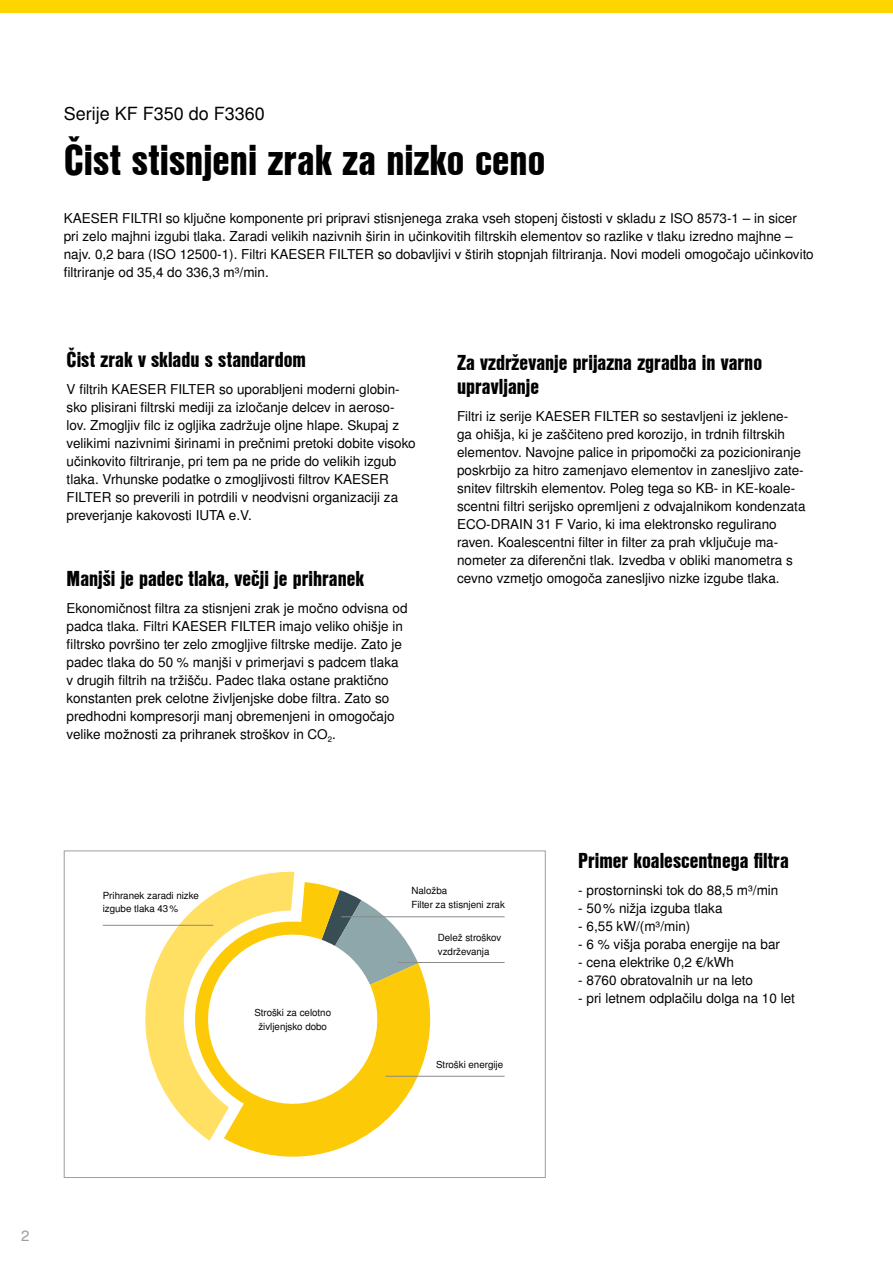
<style>
.page{position:relative;width:893px;height:1263px;background:#fff}
.page>*{position:absolute;margin:0;border:0;box-sizing:border-box;transform-origin:0 0}
.t1{font:42px "Nimbus San L Bla Con";color:#000}
.t2{font:21px/24px "Nimbus San L Bla Con";color:#000}
.t3{font:18px "Nimbus San L";color:#000}
.t4{font:15px "Nimbus San L";color:#9c9d9d}
.t5{font:13.5px/18px "Nimbus San L";color:#000}
.t6{font:9.75px/13.5px "Nimbus San L";color:#000}
</style>
<div class="page">
<div style="left:0;top:0;width:893px;height:13px;background:#ffd500"></div>
<svg style="left:229px;top:882px;width:220px;height:275px"></svg>
<svg style="left:144px;top:871px;width:150px;height:270px"></svg>
<hr style="left:341px;top:916px;width:164px;height:1px;background:#898b8b">
<hr style="left:103px;top:925px;width:110px;height:1px;background:#898b8b">
<hr style="left:398px;top:962px;width:107px;height:1px;background:#898b8b">
<hr style="left:386px;top:1076px;width:119px;height:1px;background:#898b8b">
<div style="left:64px;top:850px;width:482px;height:328px;border:1px solid #9c9d9d"></div>
<h3 class="t3" style="left:64px;top:103px;width:203px">Serije KF F350 do F3360</h3>
<h1 class="t1" style="left:64px;top:129px;width:483px">Čist stisnjeni zrak za nizko ceno</h1>
<p class="t5" style="left:64px;top:210px;width:751px">KAESER FILTRI so ključne komponente pri pripravi stisnjenega zraka vseh stopenj čistosti v skladu z ISO 8573-1 – in sicer pri zelo majhni izgubi tlaka. Zaradi velikih nazivnih širin in učinkovitih filtrskih elementov so razlike v tlaku izredno majhne – najv. 0,2 bara (ISO 12500-1). Filtri KAESER FILTER so dobavljivi v štirih stopnjah filtriranja. Novi modeli omogočajo učinkovito filtriranje od 35,4 do 336,3 m³/min.</p>
<h2 class="t2" style="left:67px;top:347px;width:241px">Čist zrak v skladu s standardom</h2>
<p class="t5" style="left:67px;top:381px;width:351px">V filtrih KAESER FILTER so uporabljeni moderni globin&shy;sko plisirani filtrski mediji za izločanje delcev in aeroso&shy;lov. Zmogljiv filc iz ogljika zadržuje oljne hlape. Skupaj z velikimi nazivnimi širinami in prečnimi pretoki dobite visoko učinkovito filtriranje, pri tem pa ne pride do velikih izgub tlaka. Vrhunske podatke o zmogljivosti filtrov KAESER FILTER so preverili in potrdili v neodvisni organizaciji za preverjanje kakovosti IUTA e.V.</p>
<h2 class="t2" style="left:67px;top:566px;width:299px">Manjši je padec tlaka, večji je prihranek</h2>
<p class="t5" style="left:67px;top:600px;width:342px">Ekonomičnost filtra za stisnjeni zrak je močno odvisna od padca tlaka. Filtri KAESER FILTER imajo veliko ohišje in filtrsko površino ter zelo zmogljive filtrske medije. Zato je padec tlaka do 50 % manjši v primerjavi s padcem tlaka v drugih filtrih na tržišču. Padec tlaka ostane praktično konstanten prek celotne življenjske dobe filtra. Zato so predhodni kompresorji manj obremenjeni in omogočajo velike možnosti za prihranek stroškov in CO<sub>2</sub>.</p>
<h2 class="t2" style="left:457px;top:350px;width:307px">Za vzdrževanje prijazna zgradba in varno upravljanje</h2>
<p class="t5" style="left:457px;top:408px;width:350px">Filtri iz serije KAESER FILTER so sestavljeni iz jeklene&shy;ga ohišja, ki je zaščiteno pred korozijo, in trdnih filtrskih elementov. Navojne palice in pripomočki za pozicioniranje poskrbijo za hitro zamenjavo elementov in zanesljivo zate&shy;snitev filtrskih elementov. Poleg tega so KB- in KE-koale&shy;scentni filtri serijsko opremljeni z odvajalnikom kondenzata ECO-DRAIN 31 F Vario, ki ima elektronsko regulirano raven. Koalescentni filter in filter za prah vključuje ma&shy;nometer za diferenčni tlak. Izvedba v obliki manometra s cevno vzmetjo omogoča zanesljivo nizke izgube tlaka.</p>
<p class="t6" style="left:103px;top:888px;width:98px">Prihranek zaradi nizke izgube tlaka 43 %</p>
<p class="t6" style="left:411px;top:884px;width:95px">Naložba<br>Filter za stisnjeni zrak</p>
<p class="t6" style="left:438px;top:931px;width:65px">Delež stroškov vzdrževanja</p>
<p class="t6" style="left:254px;top:1006px;width:78px;text-align:center">Stroški za celotno življenjsko dobo</p>
<p class="t6" style="left:436px;top:1057px;width:69px">Stroški energije</p>
<h2 class="t2" style="left:578px;top:848px;width:212px">Primer koalescentnega filtra</h2>
<p class="t5" style="left:578px;top:882px;width:202px">- prostorninski tok do 88,5 m³/min</p>
<p class="t5" style="left:578px;top:900px;width:146px">- 50% nižja izguba tlaka</p>
<p class="t5" style="left:578px;top:918px;width:114px">- 6,55 kW/(m³/min)</p>
<p class="t5" style="left:578px;top:936px;width:203px">- 6 % višja poraba energije na bar</p>
<p class="t5" style="left:578px;top:954px;width:157px">- cena elektrike 0,2 €/kWh</p>
<p class="t5" style="left:578px;top:972px;width:176px">- 8760 obratovalnih ur na leto</p>
<p class="t5" style="left:578px;top:990px;width:218px">- pri letnem odplačilu dolga na 10 let</p>
<p class="t4" style="left:21px;top:1226px;width:10px">2</p>
</div>
